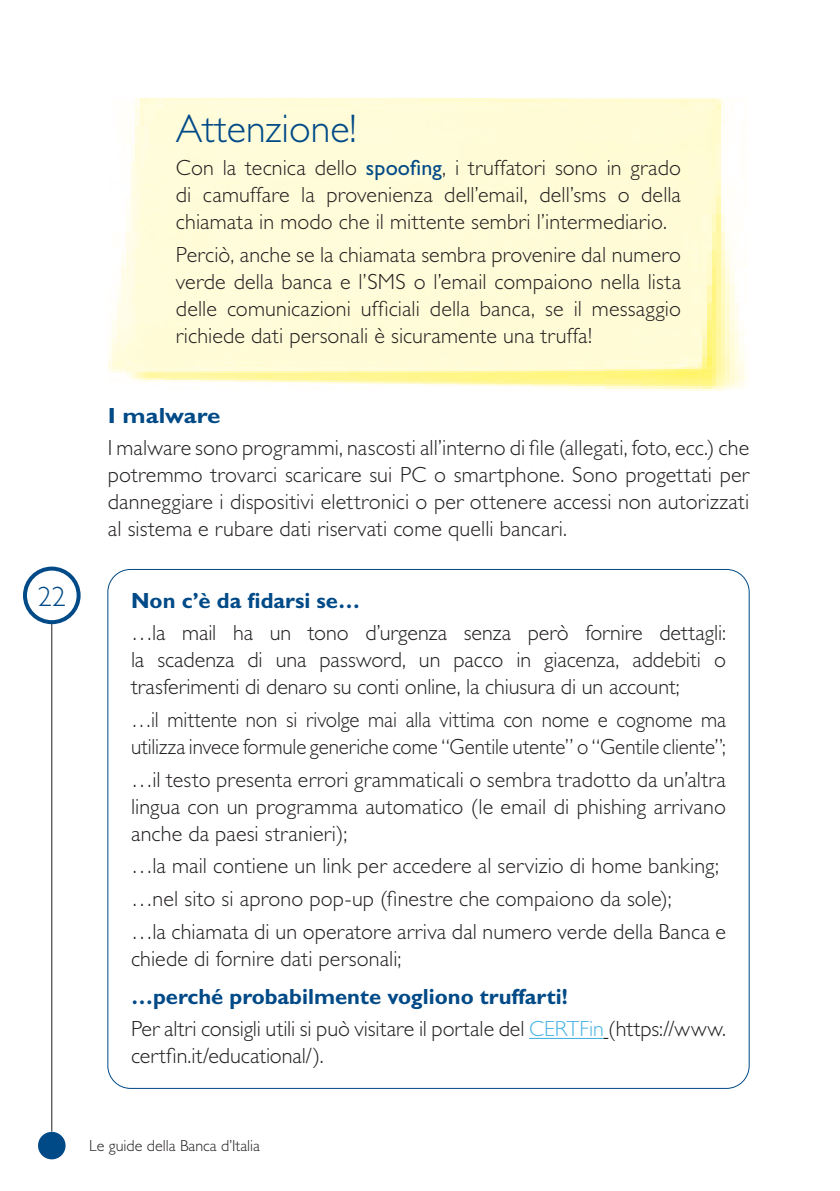
<style>
.page{position:relative;width:840px;height:1191px;background:#fff}
.page>*{position:absolute;margin:0;border:0;box-sizing:border-box;transform-origin:0 0}
.t1{font:300 40px "Gill Sans Std";color:#004a87}
.t2{font:300 28px "Gill Sans Std";color:#004a87}
.t3{font:300 22px/27px "Gill Sans Std";letter-spacing:.005em;color:#231f20;text-align:justify}
.t4{font:300 22px/27px "Gill Sans Std";letter-spacing:.005em;color:#231f20;scale:.95 1}
.t5{font:700 22px "Gill Sans Std";color:#004a87}
.t6{font:700 22px "Gill Sans Std";color:#004a87;scale:1.1 1}
.t7{font:300 16px "Gill Sans Std";color:#231f20}
.s1{font-weight:400;color:#004a87}
.s2{font-weight:700;color:#004a87}
.s3{color:#4cb4e5}
</style>
<div class="page">
<hr style="left:51px;top:621px;width:1px;height:510px;background:#231f20">
<div style="left:40px;top:1133px;width:24px;height:24px;background:#004a87;border-radius:50%"></div>
<div style="left:38px;top:1131px;width:28px;height:28px;border:4px solid #004a87;border-radius:50%"></div>
<div style="left:23px;top:566px;width:58px;height:58px;border:4px solid #004a87;border-radius:50%"></div>
<img style="left:108px;top:98px;width:640px;height:293px">
<hr style="left:529px;top:1038px;width:74px;height:1px;background:#4cb4e5">
<p class="t2" style="left:38px;top:581px;width:29px">22</p>
<h1 class="t1" style="left:176px;top:106px;width:182px">Attenzione!</h1>
<p class="t3" style="left:176px;top:154px;width:506px">Con la tecnica dello <span class="s1">spoofing</span>, i truffatori sono in grado di camuffare la provenienza dell’email, dell’sms o della chiamata in modo che il mittente sembri l’intermediario.</p>
<p class="t3" style="left:176px;top:241px;width:506px">Perciò, anche se la chiamata sembra provenire dal numero verde della banca e l’SMS o l’email compaiono nella lista delle comunicazioni ufficiali della banca, se il messaggio richiede dati personali è sicuramente una truffa!</p>
<p class="t6" style="left:108px;top:402px;width:104px">I malware</p>
<p class="t3" style="left:108px;top:435px;width:642px">I malware sono programmi, nascosti all’interno di file (allegati, foto, ecc.) che potremmo trovarci scaricare sui PC o smartphone. Sono progettati per danneggiare i dispositivi elettronici o per ottenere accessi non autorizzati al sistema e rubare dati riservati come quelli bancari.</p>
<p class="t5" style="left:131px;top:587px;width:230px">Non c’è da fidarsi se…</p>
<p class="t3" style="left:131px;top:619px;width:596px">…la mail ha un tono d’urgenza senza però fornire dettagli: la scadenza di una password, un pacco in giacenza, addebiti o trasferimenti di denaro su conti online, la chiusura di un account;</p>
<p class="t4" style="left:131px;top:706px;width:627px">…il mittente non si rivolge mai alla vittima con nome e cognome ma utilizza invece formule generiche come “Gentile utente” o “Gentile cliente”;</p>
<p class="t3" style="left:131px;top:766px;width:596px">…il testo presenta errori grammaticali o sembra tradotto da un’altra lingua con un programma automatico (le email di phishing arrivano anche da paesi stranieri);</p>
<p class="t3" style="left:131px;top:850px;width:596px;line-height:32.6px;text-align:left">…la mail contiene un link per accedere al servizio di home banking; …nel sito si aprono pop-up (finestre che compaiono da sole);<br>…la chiamata di un operatore arriva dal numero verde della Banca e</p>
<p class="t3" style="left:131px;top:945px;width:272px">chiede di fornire dati personali;</p>
<p class="t3" style="left:131px;top:980px;width:596px;line-height:32.6px"><span class="s2">…perché probabilmente vogliono truffarti!<br></span>Per altri consigli utili si può visitare il portale del <span class="s3">CERTFin</span> (https://www.</p>
<p class="t3" style="left:131px;top:1042px;width:194px">certfin.it/educational/).</p>
<p class="t7" style="left:89px;top:1136px;width:172px">Le guide della Banca d’Italia</p>
</div>
